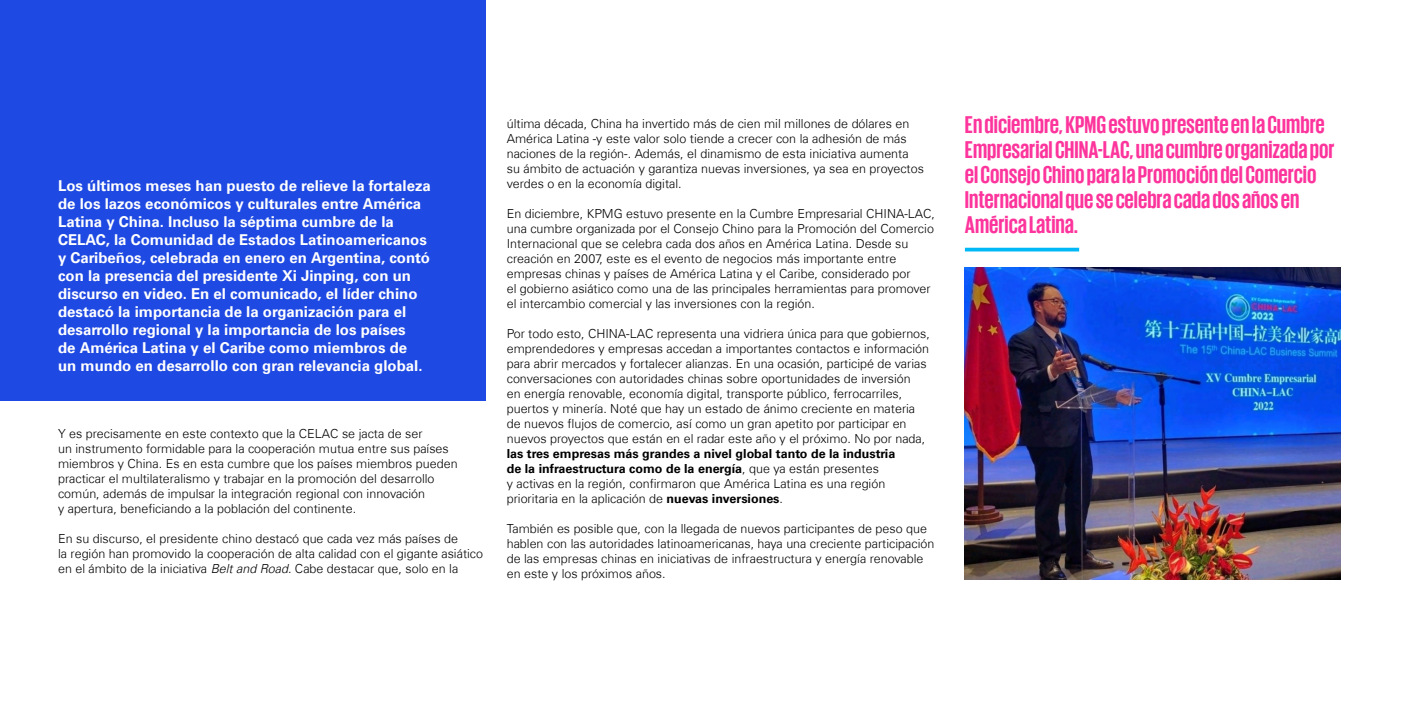
<style>
.page{position:relative;width:1418px;height:709px;background:#fff}
.page>*{position:absolute;margin:0;border:0;box-sizing:border-box;transform-origin:0 0}
.t1{font:700 25px/25px "KPMG";color:#fd349c}
.t2{font:700 15px/18px "Universfor KPMG";color:#fff}
.t3{font:300 12.5px/15px "Universfor KPMG";color:#000}
.t4{font:700 12.5px/15px "Universfor KPMG";color:#000}
.s1{font-style:italic}
.s2{font-weight:300}
</style>
<div class="page">
<div style="left:0;top:0;width:485px;height:400px;background:#1e49e2"></div>
<img style="left:964px;top:268px;width:375px;height:311px">
<hr style="left:964px;top:248px;width:115px;height:3px;background:#00b8f6">
<p class="t2" style="left:58px;top:177px;width:374px">Los últimos meses han puesto de relieve la fortaleza de los lazos económicos y culturales entre América Latina y China. Incluso la séptima cumbre de la CELAC, la Comunidad de Estados Latinoamericanos y Caribeños, celebrada en enero en Argentina, contó con la presencia del presidente Xi Jinping, con un discurso en video. En el comunicado, el líder chino destacó la importancia de la organización para el desarrollo regional y la importancia de los países<br>de América Latina y el Caribe como miembros de<br>un mundo en desarrollo con gran relevancia global.</p>
<p class="t3" style="left:58px;top:426px;width:401px">Y es precisamente en este contexto que la CELAC se jacta de ser<br>un instrumento formidable para la cooperación mutua entre sus países miembros y China. Es en esta cumbre que los países miembros pueden practicar el multilateralismo y trabajar en la promoción del desarrollo común, además de impulsar la integración regional con innovación<br>y apertura, beneficiando a la población del continente.</p>
<p class="t3" style="left:58px;top:531px;width:426px">En su discurso, el presidente chino destacó que cada vez más países de<br>la región han promovido la cooperación de alta calidad con el gigante asiático en el ámbito de la iniciativa <span class="s1">Belt and Road</span>. Cabe destacar que, solo en la</p>
<p class="t3" style="left:507px;top:116px;width:419px">última década, China ha invertido más de cien mil millones de dólares en América Latina -y este valor solo tiende a crecer con la adhesión de más naciones de la región-. Además, el dinamismo de esta iniciativa aumenta su ámbito de actuación y garantiza nuevas inversiones, ya sea en proyectos verdes o en la economía digital.</p>
<p class="t3" style="left:507px;top:206px;width:429px">En diciembre, KPMG estuvo presente en la Cumbre Empresarial CHINA-LAC, una cumbre organizada por el Consejo Chino para la Promoción del Comercio Internacional que se celebra cada dos años en América Latina. Desde su creación en 2007, este es el evento de negocios más importante entre empresas chinas y países de América Latina y el Caribe, considerado por<br>el gobierno asiático como una de las principales herramientas para promover el intercambio comercial y las inversiones con la región.</p>
<p class="t3" style="left:507px;top:326px;width:424px">Por todo esto, CHINA-LAC representa una vidriera única para que gobiernos, emprendedores y empresas accedan a importantes contactos e información para abrir mercados y fortalecer alianzas. En una ocasión, participé de varias conversaciones con autoridades chinas sobre oportunidades de inversión<br>en energía renovable, economía digital, transporte público, ferrocarriles, puertos y minería. Noté que hay un estado de ánimo creciente en materia de nuevos flujos de comercio, así como un gran apetito por participar en nuevos proyectos que están en el radar este año y el próximo. No por nada,</p>
<p class="t4" style="left:507px;top:446px;width:390px">las tres empresas más grandes a nivel global tanto de la industria de la infraestructura como de la energía<span class="s2">, que ya están presentes<br>y activas en la región, confirmaron que América Latina es una región prioritaria en la aplicación de</span> nuevas inversiones<span class="s2">.</span></p>
<p class="t3" style="left:507px;top:521px;width:429px">También es posible que, con la llegada de nuevos participantes de peso que hablen con las autoridades latinoamericanas, haya una creciente participación de las empresas chinas en iniciativas de infraestructura y energía renovable en este y los próximos años.</p>
<h1 class="t1" style="left:964px;top:111px;width:371px">En diciembre, KPMG estuvo presente en la Cumbre Empresarial CHINA-LAC, una cumbre organizada por el Consejo Chino para la Promoción del Comercio Internacional que se celebra cada dos años en América Latina.</h1>
</div>
